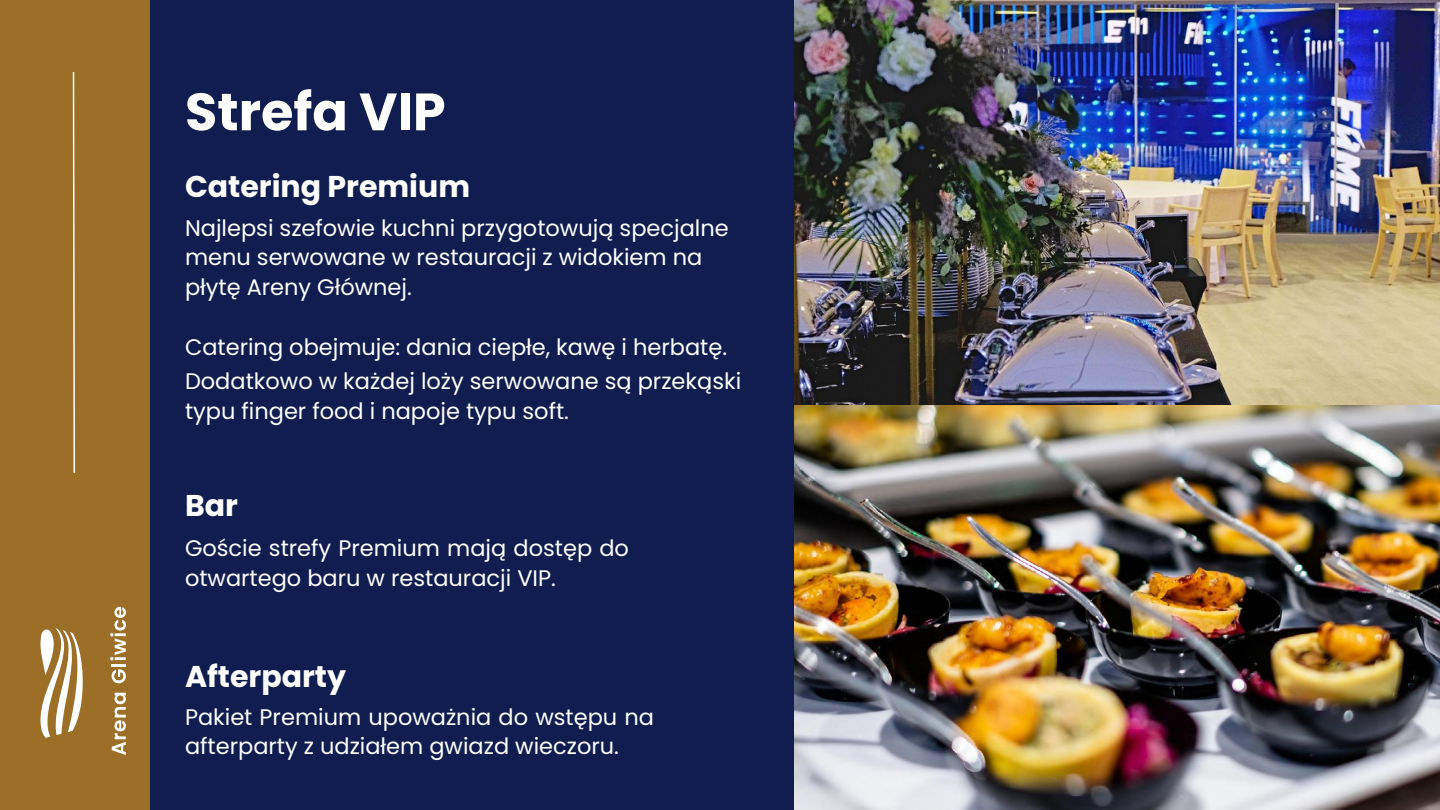
<style>
.page{position:relative;width:1440px;height:810px;background:#fff}
.page>*{position:absolute;margin:0;border:0;box-sizing:border-box;transform-origin:0 0}
.t1{font:700 52.5px "Poppins";color:#fff}
.t2{font:700 30px "Poppins";color:#fff}
.t3{font:22.5px/29.8px "Poppins";color:#fff}
</style>
<div class="page">
<div style="left:150px;top:0;width:1290px;height:810px;background:#111d4e"></div>
<div style="left:0;top:0;width:150px;height:810px;background:#9c6f28"></div>
<svg style="left:72px;top:72px;width:3px;height:401px"></svg>
<svg style="left:112px;top:693px;width:14px;height:62px"></svg>
<svg style="left:110px;top:607px;width:16px;height:76px"></svg>
<svg style="left:40px;top:628px;width:43px;height:110px"></svg>
<img style="left:795px;top:0;width:645px;height:809px">
<h1 class="t1" style="left:185px;top:75px;width:262px">Strefa VIP</h1>
<h2 class="t2" style="left:185px;top:166px;width:287px">Catering Premium</h2>
<p class="t3" style="left:185px;top:213px;width:545px">Najlepsi szefowie kuchni przygotowują specjalne menu serwowane w restauracji z widokiem na płytę Areny Głównej.</p>
<p class="t3" style="left:185px;top:331px;width:558px;line-height:33.8px">Catering obejmuje: dania ciepłe, kawę i herbatę.<br>Dodatkowo w każdej loży serwowane są przekąski</p>
<p class="t3" style="left:185px;top:396px;width:386px">typu finger food i napoje typu soft.</p>
<h2 class="t2" style="left:185px;top:485px;width:54px">Bar</h2>
<p class="t3" style="left:185px;top:534px;width:445px">Goście strefy Premium mają dostęp do otwartego baru w restauracji VIP.</p>
<h2 class="t2" style="left:185px;top:655px;width:163px">Afterparty</h2>
<p class="t3" style="left:185px;top:702px;width:471px">Pakiet Premium upoważnia do wstępu na afterparty z udziałem gwiazd wieczoru.</p>
</div>
